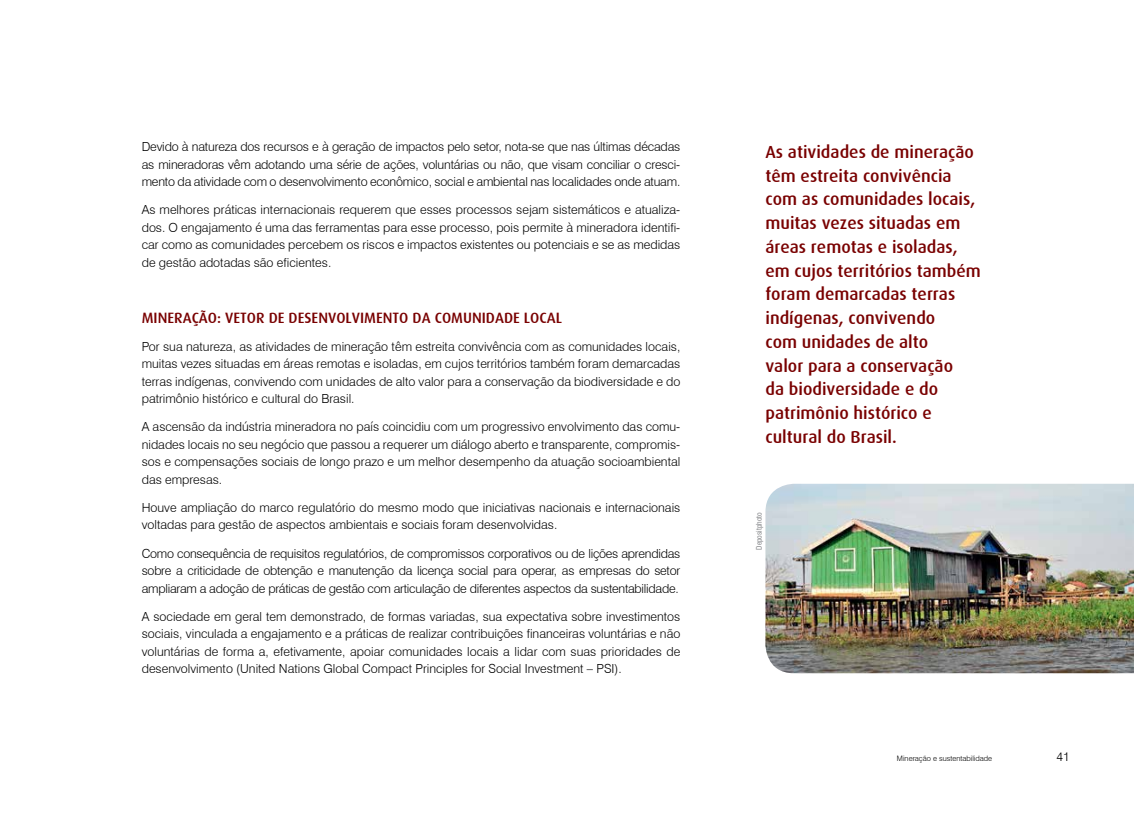
<style>
.page{position:relative;width:1134px;height:815px;background:#fff}
.page>*{position:absolute;margin:0;border:0;box-sizing:border-box;transform-origin:0 0}
.t1{font:500 17.5px/23.8px "Dax";color:#790000}
.t2{font:500 15px "Dax";color:#790000}
.t3{font:300 12.5px/17.5px "Swiss 721 BT";color:#000;text-align:justify}
.t4{font:300 7.5px "Swiss 721 BT";color:#000}
.t5{font:condensed 7.5px "Swiss 721 BT";color:#808285}
</style>
<div class="page">
<img style="left:765px;top:484px;width:369px;height:189px">
<p class="t3" style="left:142px;top:138px;width:540px">Devido à natureza dos recursos e à geração de impactos pelo setor, nota-se que nas últimas décadas as mineradoras vêm adotando uma série de ações, voluntárias ou não, que visam conciliar o cresci&shy;mento da atividade com o desenvolvimento econômico, social e ambiental nas localidades onde atuam.</p>
<p class="t3" style="left:142px;top:201px;width:540px">As melhores práticas internacionais requerem que esses processos sejam sistemáticos e atualiza&shy;dos. O engajamento é uma das ferramentas para esse processo, pois permite à mineradora identifi&shy;car como as comunidades percebem os riscos e impactos existentes ou potenciais e se as medidas de gestão adotadas são eficientes.</p>
<p class="t2" style="left:142px;top:309px;width:155px">Mineração: vetor de dese</p>
<p class="t2" style="left:318px;top:309px;width:127px">nvolvimento da com</p>
<p class="t2" style="left:463px;top:309px;width:100px">unidade local</p>
<p class="t3" style="left:142px;top:337px;width:540px">Por sua natureza, as atividades de mineração têm estreita convivência com as comunidades locais, muitas vezes situadas em áreas remotas e isoladas, em cujos territórios também foram demarcadas terras indígenas, convivendo com unidades de alto valor para a conservação da biodiversidade e do patrimônio histórico e cultural do Brasil.</p>
<p class="t3" style="left:142px;top:418px;width:540px">A ascensão da indústria mineradora no país coincidiu com um progressivo envolvimento das comu&shy;nidades locais no seu negócio que passou a requerer um diálogo aberto e transparente, compromis&shy;sos e compensações sociais de longo prazo e um melhor desempenho da atuação socioambiental das empresas.</p>
<p class="t3" style="left:142px;top:499px;width:540px">Houve ampliação do marco regulatório do mesmo modo que iniciativas nacionais e internacionais voltadas para gestão de aspectos ambientais e sociais foram desenvolvidas.</p>
<p class="t3" style="left:142px;top:544px;width:540px">Como consequência de requisitos regulatórios, de compromissos corporativos ou de lições aprendidas sobre a criticidade de obtenção e manutenção da licença social para operar, as empresas do setor ampliaram a adoção de práticas de gestão com articulação de diferentes aspectos da sustentabilidade.</p>
<p class="t3" style="left:142px;top:607px;width:540px">A sociedade em geral tem demonstrado, de formas variadas, sua expectativa sobre investimentos sociais, vinculada a engajamento e a práticas de realizar contribuições financeiras voluntárias e não voluntárias de forma a, efetivamente, apoiar comunidades locais a lidar com suas prioridades de desenvolvimento (United Nations Global Compact Principles for Social I nvestment – PSI).</p>
<p class="t1" style="left:765px;top:140px;width:217px">As atividades de mineração têm estreita convivência com as comunidades locais, muitas vezes situadas em áreas remotas e isoladas, em cujos territórios também foram demarcadas terras indígenas, convivendo<br>com unidades de alto<br>valor para a conservação<br>da biodiversidade e do patrimônio histórico e cultural do Brasil.</p>
<p class="t5" style="left:755px;top:550px;width:39px;rotate:-90deg">Depositphoto</p>
<p class="t4" style="left:897px;top:754px;width:97px">M ineração e sustentabilidade</p>
<p class="t3" style="left:1056px;top:748px;width:15px">41</p>
</div>
